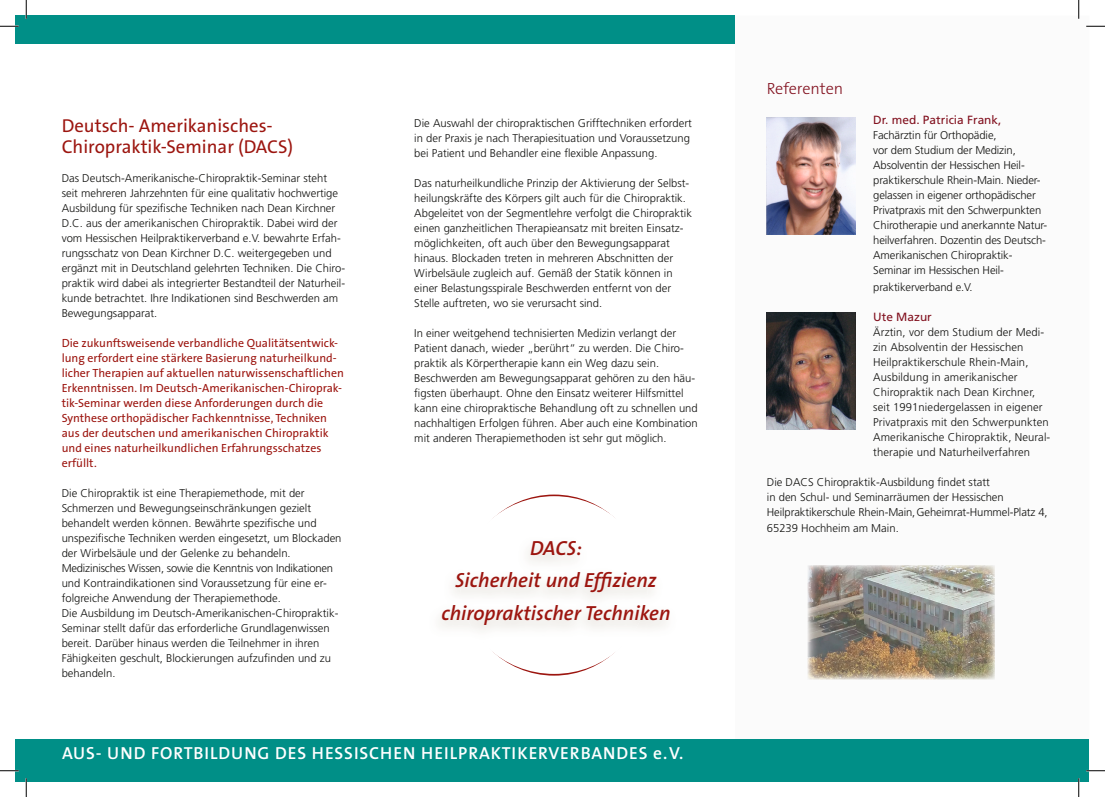
<style>
.page{position:relative;width:1105px;height:797px;background:#fff}
.page>*{position:absolute;margin:0;border:0;box-sizing:border-box;transform-origin:0 0}
.t1{font:italic 600 20.5px/32.8px "The Sans B6";color:#9c150f;text-align:center}
.t2{font:18.75px/21.2px "The Sans B5 Plain";color:#9c150f}
.t3{font:600 17.5px "The Sans B6";letter-spacing:.05em;color:#fff}
.t4{font:300 16.25px "The Sans B3";color:#82111f}
.t5{font:11.88px/15px "The Sans B5 Plain";color:#9c150f}
.t6{font:11.88px "Frutiger";color:#82111f}
.t7{font:300 11.25px/15px "Frutiger";color:#11110f}
</style>
<div class="page">
<img style="left:808px;top:565px;width:187px;height:114px">
<div style="left:16px;top:16px;width:719px;height:28px;background:#008f87"></div>
<div style="left:16px;top:738px;width:1073px;height:43px;background:#008f87"></div>
<img style="left:767px;top:117px;width:88px;height:117px">
<img style="left:767px;top:312px;width:88px;height:117px">
<svg style="left:0;top:25px;width:19px;height:2px"></svg>
<svg style="left:1086px;top:25px;width:19px;height:2px"></svg>
<svg style="left:0;top:770px;width:19px;height:1px"></svg>
<svg style="left:1086px;top:770px;width:19px;height:1px"></svg>
<svg style="left:25px;top:0;width:2px;height:19px"></svg>
<svg style="left:25px;top:778px;width:2px;height:19px"></svg>
<svg style="left:1078px;top:0;width:1px;height:19px"></svg>
<svg style="left:1078px;top:778px;width:1px;height:19px"></svg>
<h2 class="t2" style="left:62px;top:116px;width:233px">Deutsch- Amerikanisches-<br>Chiropraktik-Seminar (DACS)</h2>
<p class="t7" style="left:62px;top:170px;width:285px">Das Deutsch-Amerikanische-Chiropraktik-Seminar steht seit mehreren Jahrzehnten für eine qualitativ hochwertige Ausbildung für spezifische Techniken nach Dean Kirchner D.C. aus der amerikanischen Chiropraktik. Dabei wird der vom Hessischen Heilpraktikerverband e.V. bewahrte Erfah&shy;rungsschatz von Dean Kirchner D.C. weitergegeben und ergänzt mit in Deutschland gelehrten Techniken. Die Chiro&shy;praktik wird dabei als integrierter Bestandteil der Naturheil&shy;kunde betrachtet. Ihre Indikationen sind Beschwerden am Bewegungsapparat.</p>
<p class="t5" style="left:62px;top:336px;width:284px">Die zukunftsweisende verbandliche Qualitätsentwick&shy;lung erfordert eine stärkere Basierung naturheilkund&shy;licher Therapien auf aktuellen naturwissenschaftlichen Erkenntnissen. Im Deutsch-Amerikanischen-Chiroprak&shy;tik-Seminar werden diese Anforderungen durch die Synthese orthopädischer Fachkenntnisse, Techniken aus der deutschen und amerikanischen Chiropraktik und eines naturheilkundlichen Erfahrungsschatzes erfüllt.</p>
<p class="t7" style="left:62px;top:485px;width:281px">Die Chiropraktik ist eine Therapiemethode, mit der Schmerzen und Bewegungseinschränkungen gezielt behandelt werden können. Bewährte spezifische und unspezifische Techniken werden eingesetzt, um Blockaden der Wirbelsäule und der Gelenke zu behandeln.<br>Medizinisches Wissen, sowie die Kenntnis von Indikationen und Kontraindikationen sind Voraussetzung für eine er&shy;folgreiche Anwendung der Therapiemethode.<br>Die Ausbildung im Deutsch-Amerikanischen-Chiropraktik-Seminar stellt dafür das erforderliche Grundlagenwissen bereit. Darüber hinaus werden die Teilnehmer in ihren Fähigkeiten geschult, Blockierungen aufzufinden und zu behandeln.</p>
<p class="t7" style="left:414px;top:116px;width:279px">Die Auswahl der chiropraktischen Grifftechniken erfordert in der Praxis je nach Therapiesituation und Voraussetzung bei Patient und Behandler eine flexible Anpassung.</p>
<p class="t7" style="left:414px;top:176px;width:279px">Das naturheilkundliche Prinzip der Aktivierung der Selbst&shy;heilungskräfte des Körpers gilt auch für die Chiropraktik.<br>Abgeleitet von der Segmentlehre verfolgt die Chiropraktik einen ganzheitlichen Therapieansatz mit breiten Einsatz&shy;möglichkeiten, oft auch über den Bewegungsapparat hinaus. Blockaden treten in mehreren Abschnitten der Wirbelsäule zugleich auf. Gemäß der Statik können in einer Belastungsspirale Beschwerden entfernt von der Stelle auftreten, wo sie verursacht sind.</p>
<p class="t7" style="left:414px;top:326px;width:285px">In einer weitgehend technisierten Medizin verlangt der Patient danach, wieder „berührt“ zu werden. Die Chiro&shy;praktik als Körpertherapie kann ein Weg dazu sein.<br>Beschwerden am Bewegungsapparat gehören zu den häu&shy;figsten überhaupt. Ohne den Einsatz weiterer Hilfsmittel kann eine chiropraktische Behandlung oft zu schnellen und nachhaltigen Erfolgen führen. Aber auch eine Kombination mit anderen Therapiemethoden ist sehr gut möglich.</p>
<h1 class="t1" style="left:441px;top:532px;width:231px">DACS:<br>Sicherheit und Effizienz chiropraktischer Techniken</h1>
<h3 class="t3" style="left:62px;top:743px;width:623px">AUS- UND FORTBILDUNG DES HESSISCHEN HEILPRAKTIKERVERBANDES e. V.</h3>
<h3 class="t4" style="left:767px;top:80px;width:78px">Referenten</h3>
<p class="t6" style="left:873px;top:113px;width:130px">Dr. med. Patricia Frank,</p>
<p class="t7" style="left:873px;top:128px;width:176px">Fachärztin für Orthopädie,<br>vor dem Studium der Medizin, Absolventin der Hessischen Heil&shy;praktikerschule Rhein-Main. Nieder&shy;gelassen in eigener orthopädischer Privatpraxis mit den Schwerpunkten Chirotherapie und anerkannte Natur&shy;heilverfahren. Dozentin des Deutsch-Amerikanischen Chiropraktik-Seminar im Hessischen Heil-</p>
<p class="t7" style="left:873px;top:279px;width:101px">praktikerverband e.V.</p>
<p class="t6" style="left:873px;top:309px;width:60px">Ute Mazur</p>
<p class="t7" style="left:873px;top:324px;width:179px">Ärztin, vor dem Studium der Medi&shy;zin Absolventin der Hessischen Heilpraktikerschule Rhein-Main, Ausbildung in amerikanischer Chiropraktik nach Dean Kirchner, seit 1991niedergelassen in eigener Privatpraxis mit den Schwerpunkten Amerikanische Chiropraktik, Neural&shy;therapie und Naturheilverfahren</p>
<p class="t7" style="left:767px;top:474px;width:282px">Die DACS Chiropraktik-Ausbildung findet statt<br>in den Schul- und Seminarräumen der Hessischen<br>Heilpraktikerschule Rhein-Main, Geheimrat-Hummel-Platz 4,</p>
<p class="t7" style="left:767px;top:520px;width:133px">65239 Hochheim am Main.</p>
</div>
